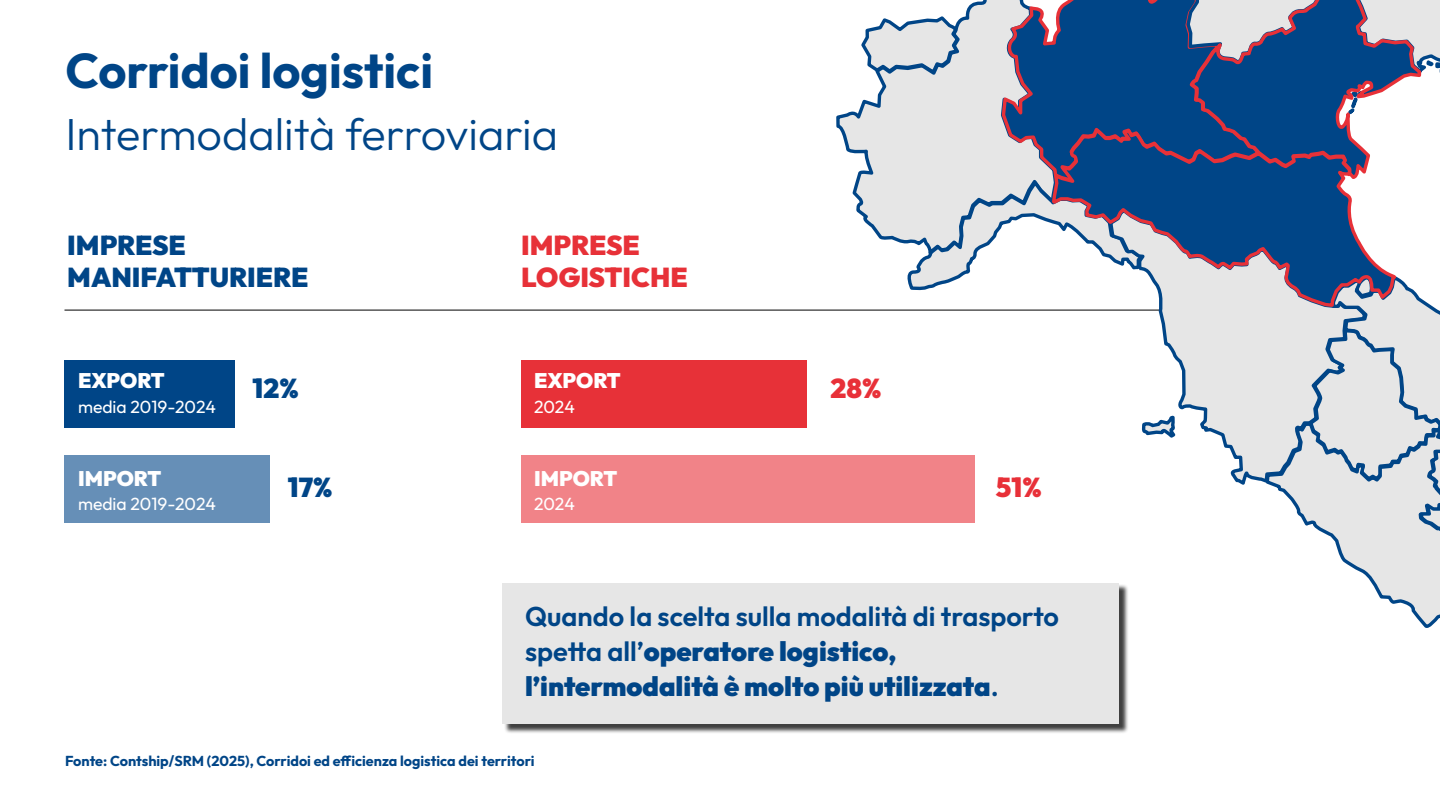
<style>
.page{position:relative;width:1440px;height:810px;background:#fff}
.page>*{position:absolute;margin:0;border:0;box-sizing:border-box;transform-origin:0 0}
.t1{font:700 48.75px "Outfit";color:#004587}
.t2{font:300 45px "Outfit";color:#004587}
.t3{font:900 27.15px/35.2px "Outfit";color:#004587}
.t4{font:900 27.15px/32.6px "Outfit";color:#e73138}
.t5{font:900 27.15px "Outfit";color:#e83038}
.t6{font:900 21px "Outfit";color:#fff}
.t7{font:17.55px "Outfit";color:#fff}
.t8{font:700 14.4px "Outfit";color:#004587}
.s1{font-weight:600}
</style>
<div class="page">
<div style="left:504px;top:584px;width:624px;height:150px;background:#000;opacity:.75"></div>
<div style="left:502px;top:583px;width:617px;height:141px;background:#e6e6e6"></div>
<div style="left:64px;top:360px;width:171px;height:68px;background:#004587"></div>
<div style="left:64px;top:455px;width:206px;height:68px;background:#668fb7"></div>
<div style="left:521px;top:360px;width:285px;height:68px;background:#e73138"></div>
<div style="left:521px;top:455px;width:454px;height:68px;background:#f18388"></div>
<hr style="left:64px;top:310px;width:1096px;height:1px;background:#000">
<svg style="left:836px;top:111px;width:23px;height:102px"></svg>
<svg style="left:859px;top:0;width:581px;height:628px"></svg>
<svg style="left:1050px;top:125px;width:349px;height:184px"></svg>
<h1 class="t1" style="left:65px;top:38px;width:369px">Corridoi logistici</h1>
<h2 class="t2" style="left:65px;top:107px;width:494px">Intermodalità ferroviaria</h2>
<p class="t3" style="left:67px;top:230px;width:243px;line-height:32.6px">IMPRESE<br>MANIFATTURIERE</p>
<p class="t4" style="left:521px;top:230px;width:168px">IMPRESE<br>LOGISTICHE</p>
<p class="t6" style="left:78px;top:367px;width:88px">EXPORT</p>
<p class="t7" style="left:78px;top:396px;width:140px">media 2019-2024</p>
<p class="t6" style="left:534px;top:367px;width:88px">EXPORT</p>
<p class="t7" style="left:534px;top:396px;width:42px">2024</p>
<p class="t3" style="left:253px;top:372px;width:48px">12%</p>
<p class="t5" style="left:831px;top:370px;width:52px">28%</p>
<p class="t6" style="left:78px;top:464px;width:85px">IMPORT</p>
<p class="t6" style="left:534px;top:464px;width:85px">IMPORT</p>
<p class="t3" style="left:288px;top:471px;width:46px">17%</p>
<p class="t5" style="left:996px;top:469px;width:47px">51%</p>
<p class="t7" style="left:78px;top:493px;width:140px">media 2019-2024</p>
<p class="t7" style="left:534px;top:493px;width:42px">2024</p>
<p class="t3" style="left:525px;top:600px;width:536px"><span class="s1">Quando la scelta sulla modalità di trasporto spetta all’</span>operatore logistico, l’intermodalità è molto più utilizzata<span class="s1">.</span></p>
<p class="t8" style="left:65px;top:752px;width:471px">Fonte: Contship/SRM (2025), Corridoi ed efficienza logistica dei territori</p>
</div>
